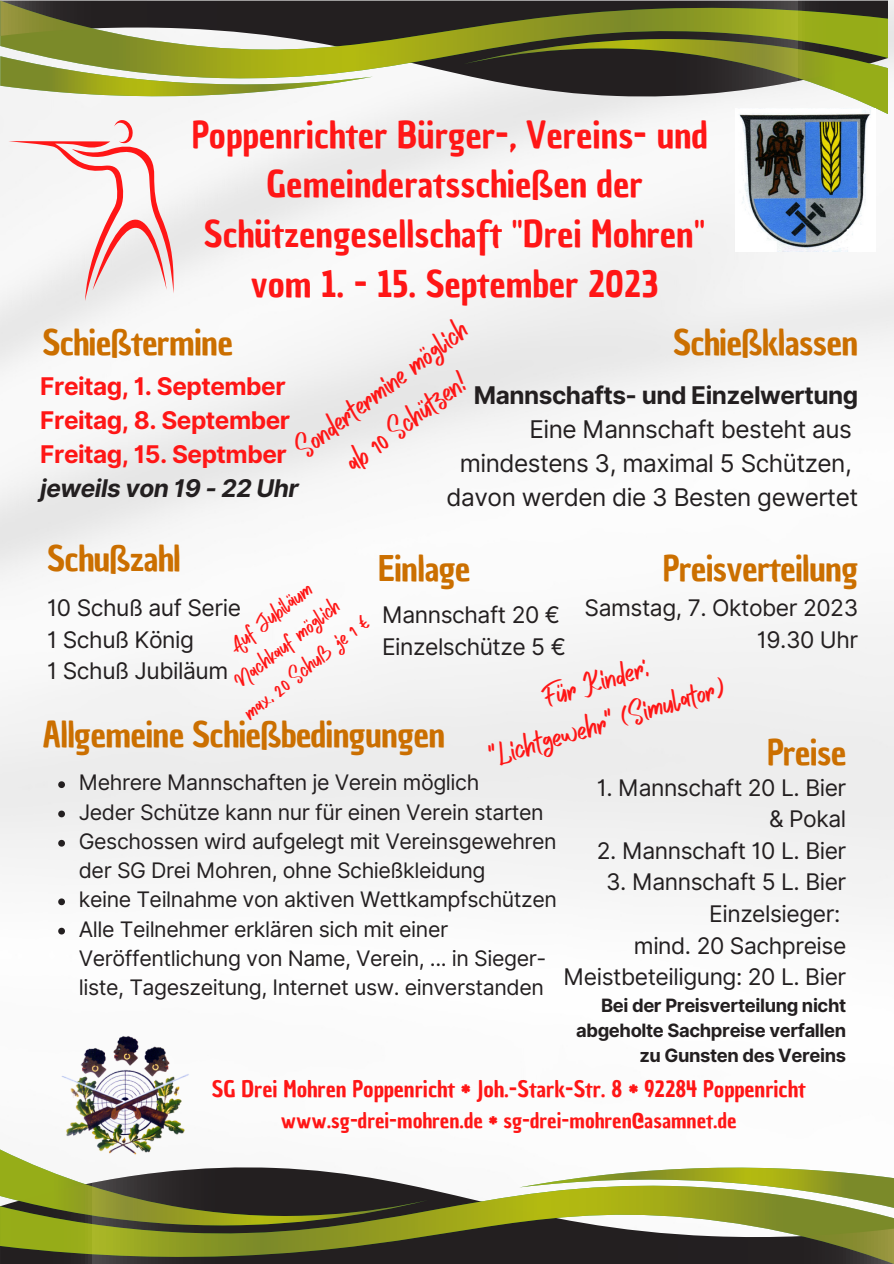
<style>
.page{position:relative;width:894px;height:1264px;background:#fff}
.page>*{position:absolute;margin:0;border:0;box-sizing:border-box;transform-origin:0 0}
.t1{font:36px "Chau Philomene One";color:#ff1616}
.t2{font:34.5px "Chau Philomene One";letter-spacing:-.02em;color:#cb6f00}
.t3{font:29.55px "Vintage Moon";color:#ff1616}
.t4{font:24.45px "Inter";letter-spacing:-.02em;color:#231f20}
.t5{font:700 24.45px "Inter";letter-spacing:-.02em;color:#ff1616}
.t6{font:700 24.45px "Inter";letter-spacing:-.02em;color:#231f20}
.t7{font:italic 700 24.45px "Inter";letter-spacing:-.02em;color:#231f20}
.t8{font:22.8px "Inter";letter-spacing:-.02em;color:#231f20}
.t9{font:22.5px "Vintage Moon";color:#ff1616}
.t10{font:22.2px "Chau Philomene One";color:#ff1616}
.t11{font:21.3px/29.2px "Inter";letter-spacing:-.02em;color:#231f20}
.t12{font:20.85px "Chau Philomene One";color:#ff1616}
.t13{font:700 18.3px "Inter";letter-spacing:-.02em;color:#231f20}
</style>
<div class="page">
<img style="left:0;top:0;width:893px;height:935px">
<svg style="left:572px;top:1167px;width:321px;height:12px"></svg>
<svg style="left:0;top:1179px;width:893px;height:84px;background:#787c3e"></svg>
<svg style="left:0;top:1149px;width:428px;height:80px"></svg>
<svg style="left:0;top:85px;width:373px;height:12px"></svg>
<svg style="left:0;top:1px;width:887px;height:84px;background:#767b3e"></svg>
<svg style="left:463px;top:35px;width:424px;height:79px;background:#7d805b"></svg>
<img style="left:735px;top:109px;width:139px;height:143px">
<img style="left:55px;top:1035px;width:135px;height:126px">
<svg style="left:8px;top:119px;width:166px;height:182px"></svg>
<svg style="left:58px;top:781px;width:7px;height:7px"></svg>
<svg style="left:58px;top:810px;width:7px;height:7px"></svg>
<svg style="left:58px;top:839px;width:7px;height:7px"></svg>
<svg style="left:58px;top:898px;width:7px;height:7px"></svg>
<svg style="left:58px;top:927px;width:7px;height:7px"></svg>
<p class="t1" style="left:192px;top:111px;width:517px">Poppenrichter Bürger-, Vereins- und</p>
<p class="t1" style="left:266px;top:160px;width:377px">Gemeinderatsschießen der</p>
<p class="t1" style="left:204px;top:210px;width:503px">Schützengesellschaft "Drei Mohren"</p>
<p class="t1" style="left:251px;top:259px;width:409px">vom 1. - 15. September 2023</p>
<p class="t3" style="left:289px;top:437px;width:208px;rotate:-37deg">Sondertermine möglich</p>
<p class="t2" style="left:42px;top:319px;width:192px">Schießtermine</p>
<p class="t5" style="left:40px;top:372px;width:247px">Freitag, 1. September</p>
<p class="t5" style="left:40px;top:405px;width:251px">Freitag, 8. September</p>
<p class="t5" style="left:40px;top:439px;width:248px">Freitag, 15. Septmber</p>
<p class="t7" style="left:40px;top:473px;width:260px">jeweils von 19 - 22 Uhr</p>
<p class="t2" style="left:673px;top:319px;width:187px">Schießklassen</p>
<p class="t6" style="left:473px;top:381px;width:386px">Mannschafts- und Einzelwertung</p>
<p class="t4" style="left:529px;top:414px;width:324px">Eine Mannschaft besteht aus</p>
<p class="t4" style="left:459px;top:448px;width:393px">mindestens 3, maximal 5 Schützen,</p>
<p class="t4" style="left:446px;top:482px;width:413px">davon werden die 3 Besten gewertet</p>
<p class="t3" style="left:338px;top:451px;width:146px;rotate:-37deg">ab 10 Schützen!</p>
<p class="t2" style="left:47px;top:535px;width:135px">Schußzahl</p>
<p class="t8" style="left:47px;top:594px;width:195px">10 Schuß auf Serie</p>
<p class="t8" style="left:47px;top:625px;width:148px">1 Schuß König</p>
<p class="t8" style="left:47px;top:657px;width:182px">1 Schuß Jubiläum</p>
<p class="t2" style="left:378px;top:545px;width:94px">Einlage</p>
<p class="t8" style="left:382px;top:601px;width:179px">Mannschaft 20 €</p>
<p class="t8" style="left:382px;top:632px;width:185px">Einzelschütze 5 €</p>
<p class="t2" style="left:662px;top:545px;width:197px">Preisverteilung</p>
<p class="t8" style="left:584px;top:594px;width:275px">Samstag, 7. Oktober 2023</p>
<p class="t8" style="left:756px;top:625px;width:103px">19.30 Uhr</p>
<p class="t9" style="left:223px;top:637px;width:102px;rotate:-38deg">Auf Jubiläum</p>
<p class="t9" style="left:228px;top:672px;width:130px;rotate:-38deg">Nachkauf möglich</p>
<p class="t9" style="left:238px;top:704px;width:155px;rotate:-38deg">max. 20 Schuß je 1 €</p>
<p class="t3" style="left:538px;top:681px;width:110px;rotate:-17deg">Für Kinder:</p>
<p class="t3" style="left:485px;top:741px;width:246px;rotate:-17deg">"Lichtgewehr" (Simulator)</p>
<p class="t2" style="left:42px;top:711px;width:404px">Allgemeine Schießbedingungen</p>
<p class="t11" style="left:79px;top:768px;width:402px">Mehrere Mannschaften je Verein möglich</p>
<p class="t11" style="left:79px;top:797px;width:466px">Jeder Schütze kann nur für einen Verein starten</p>
<p class="t11" style="left:79px;top:826px;width:479px">Geschossen wird aufgelegt mit Vereinsgewehren der SG Drei Mohren, ohne Schießkleidung</p>
<p class="t11" style="left:79px;top:885px;width:479px">keine Teilnahme von aktiven Wettkampfschützen</p>
<p class="t11" style="left:79px;top:914px;width:469px">Alle Teilnehmer erklären sich mit einer<br>Veröffentlichung von Name, Verein, ... in Sieger&shy;liste, Tageszeitung, Internet usw. einverstanden</p>
<p class="t2" style="left:766px;top:729px;width:81px">Preise</p>
<p class="t8" style="left:596px;top:773px;width:251px">1. Mannschaft 20 L. Bier</p>
<p class="t8" style="left:768px;top:805px;width:79px">&amp; Pokal</p>
<p class="t8" style="left:596px;top:837px;width:251px">2. Mannschaft 10 L. Bier</p>
<p class="t8" style="left:606px;top:868px;width:242px">3. Mannschaft 5 L. Bier</p>
<p class="t8" style="left:709px;top:900px;width:133px">Einzelsieger:</p>
<p class="t8" style="left:633px;top:931px;width:214px">mind. 20 Sachpreise</p>
<p class="t8" style="left:563px;top:963px;width:284px">Meistbeteiligung: 20 L. Bier</p>
<p class="t13" style="left:601px;top:994px;width:246px">Bei der Preisverteilung nicht</p>
<p class="t13" style="left:576px;top:1019px;width:271px">abgeholte Sachpreise verfallen</p>
<p class="t13" style="left:639px;top:1044px;width:208px">zu Gunsten des Vereins</p>
<p class="t10" style="left:212px;top:1074px;width:595px">SG Drei Mohren Poppenricht * Joh.-Stark-Str. 8 * 92284 Poppenricht</p>
<p class="t12" style="left:281px;top:1106px;width:457px">www.sg-drei-mohren.de * sg-drei-mohren@asamnet.de</p>
</div>
